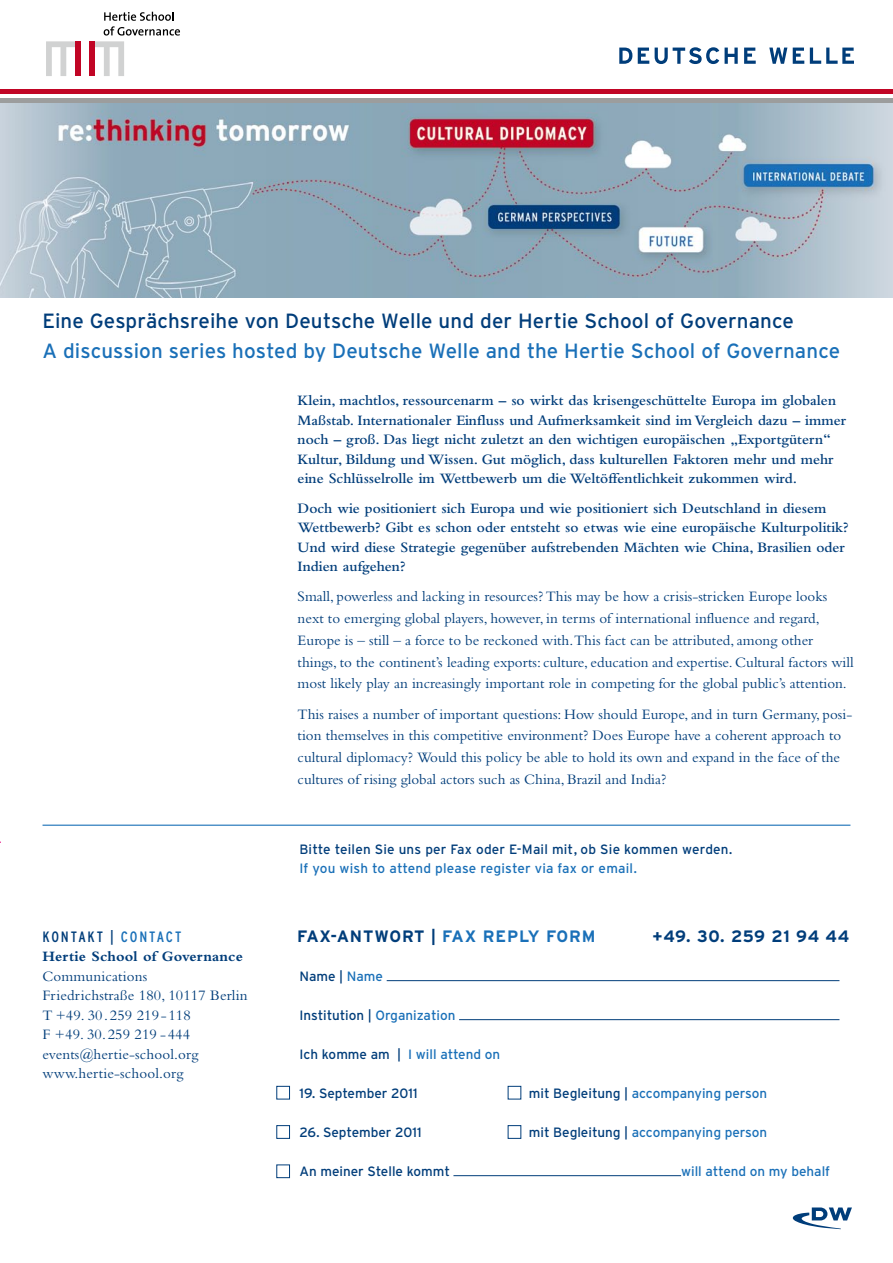
<style>
.page{position:relative;width:893px;height:1263px;background:#fff}
.page>*{position:absolute;margin:0;border:0;box-sizing:border-box;transform-origin:0 0}
.t1{font:20.55px "Interstate DW";letter-spacing:.005em;color:#1a70b8}
.t2{font:20.55px "Interstate DW";letter-spacing:.005em;color:#003d7a}
.t3{font:700 16.5px "Interstate DW";letter-spacing:.045em;color:#003d7a}
.t4{font:700 16.5px "Interstate DW";letter-spacing:.025em;color:#003d7a}
.t5{font:15px/21.8px "Bembo";color:#003d7a}
.t6{font:600 15px/19.5px "Bembo";color:#003d7a}
.t7{font:700 15px "Bembo";letter-spacing:.01em;color:#003d7a}
.t8{font:condensed 15px "Interstate DW";letter-spacing:.125em;color:#003d7a}
.t9{font:13.5px "Interstate DW";color:#1a70b8}
.t10{font:13.5px "Interstate DW";color:#003d7a}
.s1{color:#1a70b8}
.s2{color:#003d7a}
</style>
<div class="page">
<svg style="left:619px;top:48px;width:13px;height:16px"></svg>
<svg style="left:638px;top:48px;width:11px;height:16px"></svg>
<svg style="left:655px;top:47px;width:64px;height:17px"></svg>
<svg style="left:725px;top:48px;width:13px;height:16px"></svg>
<svg style="left:744px;top:48px;width:12px;height:16px"></svg>
<svg style="left:769px;top:48px;width:18px;height:16px"></svg>
<svg style="left:793px;top:48px;width:11px;height:16px"></svg>
<svg style="left:810px;top:48px;width:44px;height:16px"></svg>
<svg style="left:793px;top:1207px;width:59px;height:22px"></svg>
<svg style="left:95px;top:12px;width:85px;height:64px"></svg>
<div style="left:89px;top:41px;width:6px;height:35px;background:#c10525"></div>
<svg style="left:46px;top:41px;width:29px;height:35px"></svg>
<div style="left:75px;top:41px;width:6px;height:35px;background:#c10525"></div>
<img style="left:0;top:103px;width:893px;height:194px">
<div style="left:0;top:89px;width:893px;height:5px;background:#c10525"></div>
<div style="left:0;top:98px;width:893px;height:5px;background:#9c9d9d"></div>
<hr style="left:387px;top:980px;width:452px;height:1px;background:#003d7a">
<hr style="left:459px;top:1019px;width:380px;height:1px;background:#003d7a">
<hr style="left:453px;top:1175px;width:228px;height:1px;background:#003d7a">
<div style="left:276px;top:1164px;width:14px;height:14px;border:1px solid #003d7a"></div>
<div style="left:276px;top:1086px;width:14px;height:13px;border:1px solid #003d7a"></div>
<div style="left:508px;top:1086px;width:13px;height:13px;border:1px solid #003d7a"></div>
<div style="left:276px;top:1125px;width:14px;height:14px;border:1px solid #003d7a"></div>
<div style="left:508px;top:1125px;width:13px;height:14px;border:1px solid #003d7a"></div>
<hr style="left:43px;top:825px;width:807px;height:1px;background:#1a70b8">
<h1 class="t2" style="left:43px;top:310px;width:753px">Eine Gesprächsreihe von Deutsche Welle und der Hertie School of Governance</h1>
<h1 class="t1" style="left:43px;top:339px;width:799px">A discussion series hosted by Deutsche Welle and the Hertie School of Governance</h1>
<p class="t6" style="left:298px;top:391px;width:550px">Klein, machtlos, ressourcenarm – so wirkt das krisengeschüttelte Europa im globalen Maßstab. Internationaler Einfluss und Aufmerksamkeit sind im Vergleich dazu – immer noch – groß. Das liegt nicht zuletzt an den wichtigen europäischen „Exportgütern“ Kultur, Bildung und Wissen. Gut möglich, dass kulturellen Faktoren mehr und mehr eine Schlüsselrolle im Wettbewerb um die Weltöffentlichkeit zukommen wird.</p>
<p class="t6" style="left:298px;top:498px;width:552px">Doch wie positioniert sich Europa und wie positioniert sich Deutschland in diesem Wettbewerb? Gibt es schon oder entsteht so etwas wie eine europäische Kulturpolitik?<br>Und wird diese Strategie gegenüber aufstrebenden Mächten wie China, Brasilien oder Indien aufgehen?</p>
<p class="t5" style="left:298px;top:585px;width:557px">Small, powerless and lacking in resources? This may be how a crisis-stricken Europe looks next to emerging global players, however, in terms of international influence and regard, Europe is – still – a force to be reckoned with.This fact can be attributed, among other things, to the continent’s leading exports: culture, education and expertise. Cultural factors will most likely play an increasingly important role in competing for the global public’s attention.</p>
<p class="t5" style="left:298px;top:703px;width:556px">This raises a number of important questions: How should Europe, and in turn Germany, posi&shy;tion themselves in this competitive environment? Does Europe have a coherent approach to cultural diplomacy? Would this policy be able to hold its own and expand in the face of the cultures of rising global actors such as China, Brazil and India?</p>
<p class="t10" style="left:299px;top:841px;width:434px">Bitte teilen Sie uns per Fax oder E-Mail mit, ob Sie kommen werden.</p>
<p class="t9" style="left:299px;top:861px;width:339px">If you wish to attend please register via fax or email.</p>
<p class="t8" style="left:43px;top:928px;width:140px">KONTAKT | <span class="s1">CONTACT</span></p>
<p class="t3" style="left:297px;top:927px;width:300px">FAX-ANTWORT | <span class="s1">FAX REPLY FORM</span></p>
<p class="t4" style="left:652px;top:927px;width:198px">+49. 30. 259 21 94 44</p>
<p class="t7" style="left:43px;top:948px;width:202px">Hertie School of Governance</p>
<p class="t5" style="left:43px;top:966px;width:207px;line-height:19.5px">Communications<br>Friedrichstraße 180, 10117 Berlin<br>T +49. 30.259 219-118<br>F +49. 30.259 219 -444 events@hertie-school.org www.hertie-school.org</p>
<p class="t10" style="left:299px;top:968px;width:85px">Name | <span class="s1">Name</span></p>
<p class="t10" style="left:299px;top:1007px;width:158px">Institution | <span class="s1">Organization</span></p>
<p class="t9" style="left:299px;top:1046px;width:202px"><span class="s2">Ich komme am |</span> I will attend on</p>
<p class="t10" style="left:299px;top:1085px;width:120px">19. September 2011</p>
<p class="t9" style="left:529px;top:1085px;width:240px"><span class="s2">mit Begleitung |</span> accompanying person</p>
<p class="t10" style="left:299px;top:1124px;width:124px">26. September 2011</p>
<p class="t9" style="left:529px;top:1124px;width:240px"><span class="s2">mit Begleitung |</span> accompanying person</p>
<p class="t10" style="left:299px;top:1163px;width:152px">An meiner Stelle kommt</p>
<p class="t9" style="left:681px;top:1163px;width:151px">will attend on my behalf</p>
</div>
